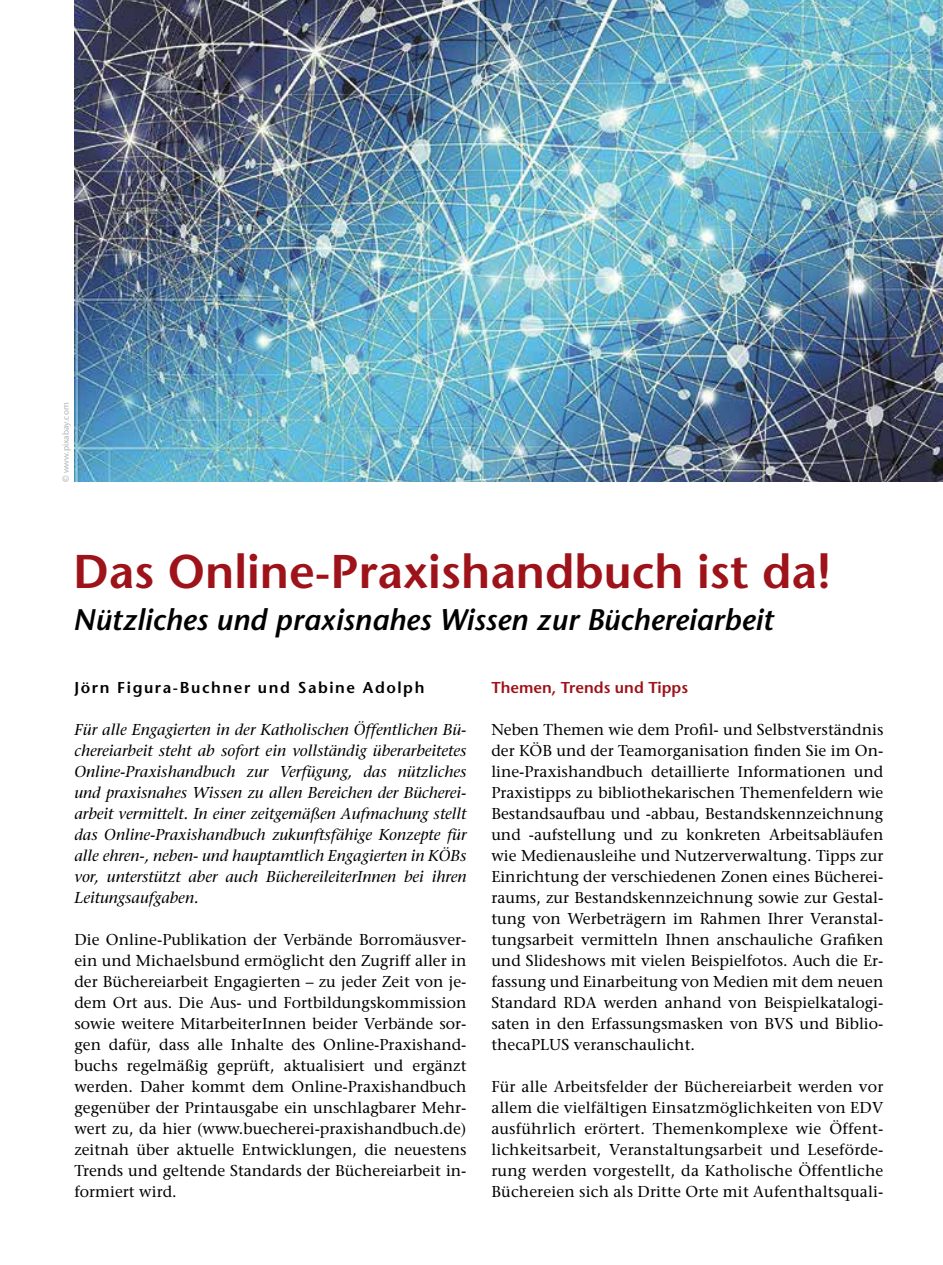
<style>
.page{position:relative;width:943px;height:1265px;background:#fff}
.page>*{position:absolute;margin:0;border:0;box-sizing:border-box;transform-origin:0 0}
.t1{font:600 47.25px "Stone Sans";color:#9e1219}
.t2{font:italic 600 29.75px "Stone Sans";color:#000}
.t3{font:15.75px/21px "Stone Serif";color:#000;text-align:justify}
.t4{font:italic 15.75px/21px "Stone Serif";color:#000;text-align:justify}
.t5{font:600 15.75px "Stone Sans";letter-spacing:.1em;color:#000}
.t6{font:600 15.75px "Stone Sans";color:#9e1219}
.t7{font:8.75px "Stone Sans";color:#b1b4b4}
</style>
<div class="page">
<img style="left:74px;top:0;width:869px;height:481px">
<p class="t7" style="left:61px;top:482px;width:81px;rotate:-90deg">© www.pixabay.com</p>
<h1 class="t1" style="left:73px;top:542px;width:759px">Das Online-Praxishandbuch ist da!</h1>
<h2 class="t2" style="left:73px;top:601px;width:701px">Nützliches und praxisnahes Wissen zur Büchereiarbeit</h2>
<p class="t5" style="left:74px;top:678px;width:351px">Jörn Figura-Buchner und Sabine Adolph</p>
<p class="t4" style="left:74px;top:719px;width:393px">Für alle Engagierten in der Katholischen Öffentlichen Bü&shy;chereiarbeit steht ab sofort ein vollständig überarbeitetes Online-Praxishandbuch zur Verfügung, das nützliches und praxisnahes Wissen zu allen Bereichen der Bücherei&shy;arbeit vermittelt. In einer zeitgemäßen Aufmachung stellt das Online-Praxishandbuch zukunftsfähige Konzepte für alle ehren-, neben- und hauptamtlich Engagierten in KÖBs vor, unterstützt aber auch BüchereileiterInnen bei ihren Leitungsaufgaben.</p>
<p class="t3" style="left:74px;top:929px;width:393px">Die Online-Publikation der Verbände Borromäusver&shy;ein und Michaelsbund ermöglicht den Zugriff aller in der Büchereiarbeit Engagierten – zu jeder Zeit von je&shy;dem Ort aus. Die Aus- und Fortbildungskommission sowie weitere MitarbeiterInnen beider Verbände sor&shy;gen dafür, dass alle Inhalte des Online-Praxishand&shy;buchs regelmäßig geprüft, aktualisiert und ergänzt werden. Daher kommt dem Online-Praxishandbuch gegenüber der Printausgabe ein unschlagbarer Mehr&shy;wert zu, da hier (www.buecherei-praxishandbuch.de) zeitnah über aktuelle Entwicklungen, die neuestens Trends und geltende Standards der Büchereiarbeit in&shy;formiert wird.</p>
<p class="t6" style="left:491px;top:678px;width:198px">Themen, Trends und Tipps</p>
<p class="t3" style="left:491px;top:719px;width:393px">Neben Themen wie dem Profil- und Selbstverständnis der KÖB und der Teamorganisation finden Sie im On&shy;line-Praxishandbuch detaillierte Informationen und Praxistipps zu bibliothekarischen Themenfeldern wie Bestandsaufbau und -abbau, Bestandskennzeichnung und -aufstellung und zu konkreten Arbeitsabläufen wie Medienausleihe und Nutzerverwaltung. Tipps zur Einrichtung der verschiedenen Zonen eines Bücherei&shy;raums, zur Bestandskennzeichnung sowie zur Gestal&shy;tung von Werbeträgern im Rahmen Ihrer Veranstal&shy;tungsarbeit vermitteln Ihnen anschauliche Grafiken und Slideshows mit vielen Beispielfotos. Auch die Er&shy;fassung und Einarbeitung von Medien mit dem neuen Standard RDA werden anhand von Beispielkatalogi&shy;saten in den Erfassungsmasken von BVS und Biblio&shy;thecaPLUS veranschaulicht.</p>
<p class="t3" style="left:491px;top:1076px;width:393px">Für alle Arbeitsfelder der Büchereiarbeit werden vor allem die vielfältigen Einsatzmöglichkeiten von EDV ausführlich erörtert. Themenkomplexe wie Öffent&shy;lichkeitsarbeit, Veranstaltungsarbeit und Leseförde&shy;rung werden vorgestellt, da Katholische Öffentliche Büchereien sich als Dritte Orte mit Aufenthaltsquali-</p>
</div>
